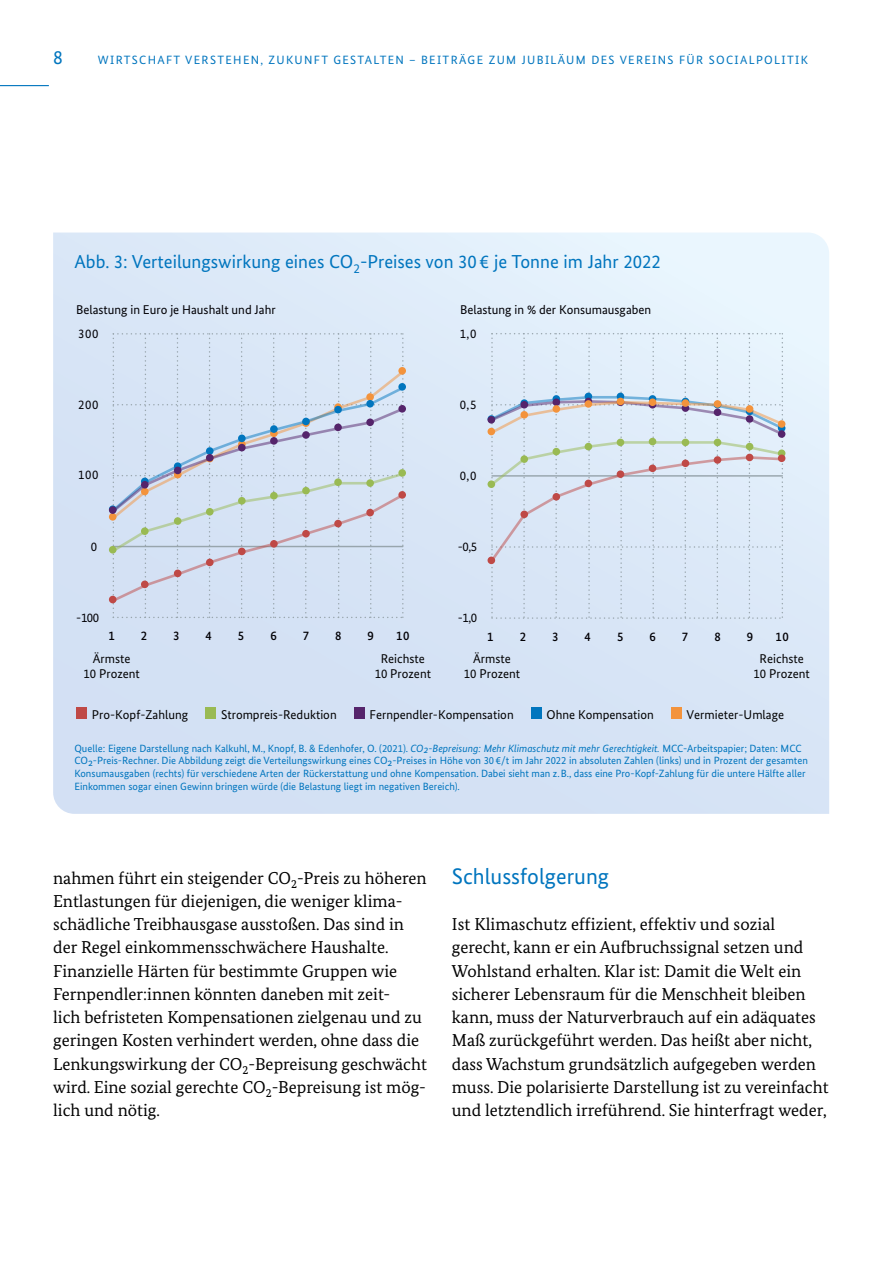
<style>
.page{position:relative;width:893px;height:1263px;background:#fff}
.page>*{position:absolute;margin:0;border:0;box-sizing:border-box;transform-origin:0 0}
.t1{font:22.5px "Bundes Sans";color:#0075be}
.t2{font:19.5px "Bundes Sans";color:#0075be}
.t3{font:18.75px "Bundes Sans";color:#0075be}
.t4{font:17.25px/23.2px "Bundes Serif";color:#000}
.t5{font:12.75px/15.3px "Bundes Sans";color:#030304;text-align:center}
.t6{font:12.75px "Bundes Sans";color:#010005}
.t7{font:500 12.75px "Bundes Sans";color:#010005}
.t8{font:12px "Bundes Sans";letter-spacing:.11em;color:#0075be}
.t9{font:10.5px/12.6px "Bundes Sans";color:#0075be}
.s1{font-style:italic}
</style>
<div class="page">
<hr style="left:0;top:85px;width:49px;height:1px;background:#0075be">
<svg style="left:53px;top:233px;width:776px;height:581px;background:#d9e6f6"></svg>
<div style="left:531px;top:707px;width:10px;height:11px;background:#0075be"></div>
<div style="left:671px;top:707px;width:10px;height:11px;background:#f3933c"></div>
<div style="left:76px;top:707px;width:11px;height:11px;background:#bf4946"></div>
<div style="left:354px;top:707px;width:10px;height:11px;background:#55246b"></div>
<div style="left:205px;top:707px;width:11px;height:11px;background:#99ba53"></div>
<div style="left:109px;top:513px;width:8px;height:8px;background:#f3933c;border-radius:50%"></div>
<div style="left:109px;top:505px;width:8px;height:8px;background:#2e83c2;border-radius:50%"></div>
<div style="left:109px;top:506px;width:8px;height:8px;background:#55246b;border-radius:50%"></div>
<div style="left:109px;top:546px;width:8px;height:7px;background:#99ba53;border-radius:50%"></div>
<svg style="left:112px;top:333px;width:292px;height:285px;background:#d2deef"></svg>
<div style="left:109px;top:596px;width:8px;height:7px;background:#bf4946;border-radius:50%"></div>
<div style="left:141px;top:580px;width:8px;height:8px;background:#bf4946;border-radius:50%"></div>
<div style="left:174px;top:570px;width:7px;height:7px;background:#bf4946;border-radius:50%"></div>
<div style="left:206px;top:559px;width:8px;height:7px;background:#bf4946;border-radius:50%"></div>
<div style="left:238px;top:548px;width:8px;height:7px;background:#bf4946;border-radius:50%"></div>
<div style="left:270px;top:540px;width:8px;height:8px;background:#bf4946;border-radius:50%"></div>
<div style="left:302px;top:530px;width:8px;height:7px;background:#bf4946;border-radius:50%"></div>
<div style="left:334px;top:520px;width:8px;height:7px;background:#bf4946;border-radius:50%"></div>
<div style="left:366px;top:509px;width:8px;height:7px;background:#bf4946;border-radius:50%"></div>
<div style="left:398px;top:491px;width:8px;height:8px;background:#bf4946;border-radius:50%"></div>
<div style="left:488px;top:415px;width:7px;height:8px;background:#24529a;border-radius:50%"></div>
<div style="left:488px;top:416px;width:7px;height:8px;background:#55246b;border-radius:50%"></div>
<div style="left:778px;top:430px;width:7px;height:8px;background:#55246b;border-radius:50%"></div>
<div style="left:488px;top:480px;width:7px;height:8px;background:#99ba53;border-radius:50%"></div>
<div style="left:778px;top:449px;width:7px;height:8px;background:#99ba53;border-radius:50%"></div>
<div style="left:488px;top:557px;width:7px;height:7px;background:#bf4946;border-radius:50%"></div>
<div style="left:778px;top:454px;width:7px;height:8px;background:#bf4946;border-radius:50%"></div>
<svg style="left:491px;top:333px;width:292px;height:286px;background:#d9e5f2"></svg>
<div style="left:488px;top:428px;width:7px;height:7px;background:#f3933c;border-radius:50%"></div>
<div style="left:520px;top:411px;width:8px;height:8px;background:#f3933c;border-radius:50%"></div>
<div style="left:552px;top:405px;width:8px;height:8px;background:#f3933c;border-radius:50%"></div>
<div style="left:585px;top:400px;width:7px;height:8px;background:#f3933c;border-radius:50%"></div>
<div style="left:617px;top:398px;width:7px;height:7px;background:#f3933c;border-radius:50%"></div>
<div style="left:649px;top:398px;width:7px;height:8px;background:#f3933c;border-radius:50%"></div>
<div style="left:682px;top:399px;width:7px;height:8px;background:#f3933c;border-radius:50%"></div>
<div style="left:714px;top:400px;width:7px;height:8px;background:#f3933c;border-radius:50%"></div>
<div style="left:746px;top:405px;width:7px;height:8px;background:#f3933c;border-radius:50%"></div>
<div style="left:778px;top:420px;width:7px;height:8px;background:#f3933c;border-radius:50%"></div>
<p class="t2" style="left:53px;top:46px;width:11px">8</p>
<p class="t8" style="left:98px;top:53px;width:711px">WIRTSCHAFT VERSTEHEN, ZUKUNFT GESTALTEN – BEITRÄGE ZUM JUBILÄUM DES VEREINS FÜR SOCIALPOLITIK</p>
<p class="t3" style="left:74px;top:251px;width:588px">Abb. 3: Verteilungswirkung eines CO<sub>2</sub>-Preises von 30€ je Tonne im Jahr 2022</p>
<p class="t6" style="left:76px;top:302px;width:201px">Belastung in Euro je Haushalt und Jahr</p>
<p class="t6" style="left:460px;top:302px;width:193px">Belastung in % der Konsumausgaben</p>
<p class="t6" style="left:78px;top:326px;width:22px">300</p>
<p class="t6" style="left:460px;top:326px;width:18px">1,0</p>
<p class="t6" style="left:78px;top:397px;width:22px">200</p>
<p class="t6" style="left:460px;top:397px;width:18px">0,5</p>
<p class="t6" style="left:78px;top:468px;width:22px">100</p>
<p class="t6" style="left:460px;top:468px;width:18px">0,0</p>
<p class="t6" style="left:91px;top:539px;width:8px">0</p>
<p class="t6" style="left:458px;top:540px;width:21px">-0,5</p>
<p class="t6" style="left:76px;top:610px;width:24px">-100</p>
<p class="t6" style="left:458px;top:611px;width:21px">-1,0</p>
<p class="t7" style="left:108px;top:628px;width:8px">1</p>
<p class="t7" style="left:141px;top:628px;width:8px">2</p>
<p class="t7" style="left:173px;top:628px;width:8px">3</p>
<p class="t7" style="left:206px;top:628px;width:8px">4</p>
<p class="t7" style="left:238px;top:628px;width:8px">5</p>
<p class="t7" style="left:270px;top:628px;width:8px">6</p>
<p class="t7" style="left:303px;top:628px;width:8px">7</p>
<p class="t7" style="left:335px;top:628px;width:8px">8</p>
<p class="t7" style="left:367px;top:628px;width:8px">9</p>
<p class="t7" style="left:396px;top:628px;width:15px">10</p>
<p class="t7" style="left:487px;top:629px;width:8px">1</p>
<p class="t7" style="left:520px;top:629px;width:8px">2</p>
<p class="t7" style="left:552px;top:629px;width:8px">3</p>
<p class="t7" style="left:585px;top:629px;width:8px">4</p>
<p class="t7" style="left:617px;top:629px;width:8px">5</p>
<p class="t7" style="left:649px;top:629px;width:8px">6</p>
<p class="t7" style="left:682px;top:629px;width:8px">7</p>
<p class="t7" style="left:714px;top:629px;width:8px">8</p>
<p class="t7" style="left:747px;top:629px;width:8px">9</p>
<p class="t7" style="left:776px;top:629px;width:15px">10</p>
<p class="t5" style="left:84px;top:651px;width:58px">Ärmste<br>10 Prozent</p>
<p class="t5" style="left:375px;top:651px;width:58px">Reichste<br>10 Prozent</p>
<p class="t5" style="left:464px;top:651px;width:58px">Ärmste<br>10 Prozent</p>
<p class="t5" style="left:753px;top:651px;width:58px">Reichste<br>10 Prozent</p>
<p class="t5" style="left:92px;top:706px;width:98px">Pro-Kopf-Zahlung</p>
<p class="t5" style="left:221px;top:706px;width:117px">Strompreis-Reduktion</p>
<p class="t5" style="left:370px;top:706px;width:146px">Fernpendler-Kompensation</p>
<p class="t5" style="left:547px;top:706px;width:109px">Ohne Kompensation</p>
<p class="t5" style="left:687px;top:706px;width:99px">Vermieter-Umlage</p>
<p class="t9" style="left:74px;top:742px;width:735px">Quelle: Eigene Darstellung nach Kalkuhl, M., Knopf, B. &amp; Edenhofer, O. (2021). <span class="s1">CO2-Bepreisung: Mehr Klimaschutz mit mehr Gerechtigkeit.</span> MCC-Arbeitspapier; Daten: MCC CO2-Preis-Rechner. Die Abbildung zeigt die Verteilungswirkung eines CO2-Preises in Höhe von 30€/t im Jahr 2022 in absoluten Zahlen (links) und in Prozent der gesamten Konsumausgaben (rechts) für verschiedene Arten der Rückerstattung und ohne Kompensation. Dabei sieht man z.B., dass eine Pro-Kopf-Zahlung für die untere Hälfte aller Einkommen sogar einen Gewinn bringen würde (die Belastung liegt im negativen Bereich).</p>
<p class="t4" style="left:53px;top:866px;width:375px">nahmen führt ein steigender CO<sub>2</sub>-Preis zu höheren Entlastungen für diejenigen, die weniger klima&shy;schädliche Treibhausgase ausstoßen. Das sind in der Regel einkommensschwächere Haushalte.<br>Finanzielle Härten für bestimmte Gruppen wie Fernpendler:innen könnten daneben mit zeit-<br>lich befristeten Kompensationen zielgenau und zu geringen Kosten verhindert werden, ohne dass die Lenkungswirkung der CO<sub>2</sub>-Bepreisung geschwächt wird. Eine sozial gerechte CO<sub>2</sub>-Bepreisung ist mög&shy;lich und nötig.</p>
<h3 class="t1" style="left:452px;top:863px;width:159px">Schlussfolgerung</h3>
<p class="t4" style="left:452px;top:912px;width:378px">Ist Klimaschutz effizient, effektiv und sozial gerecht, kann er ein Aufbruchssignal setzen und Wohlstand erhalten. Klar ist: Damit die Welt ein sicherer Lebensraum für die Menschheit bleiben kann, muss der Naturverbrauch auf ein adäquates Maß zurückgeführt werden. Das heißt aber nicht, dass Wachstum grundsätzlich aufgegeben werden muss. Die polarisierte Darstellung ist zu vereinfacht und letztendlich irreführend. Sie hinterfragt weder,</p>
</div>
